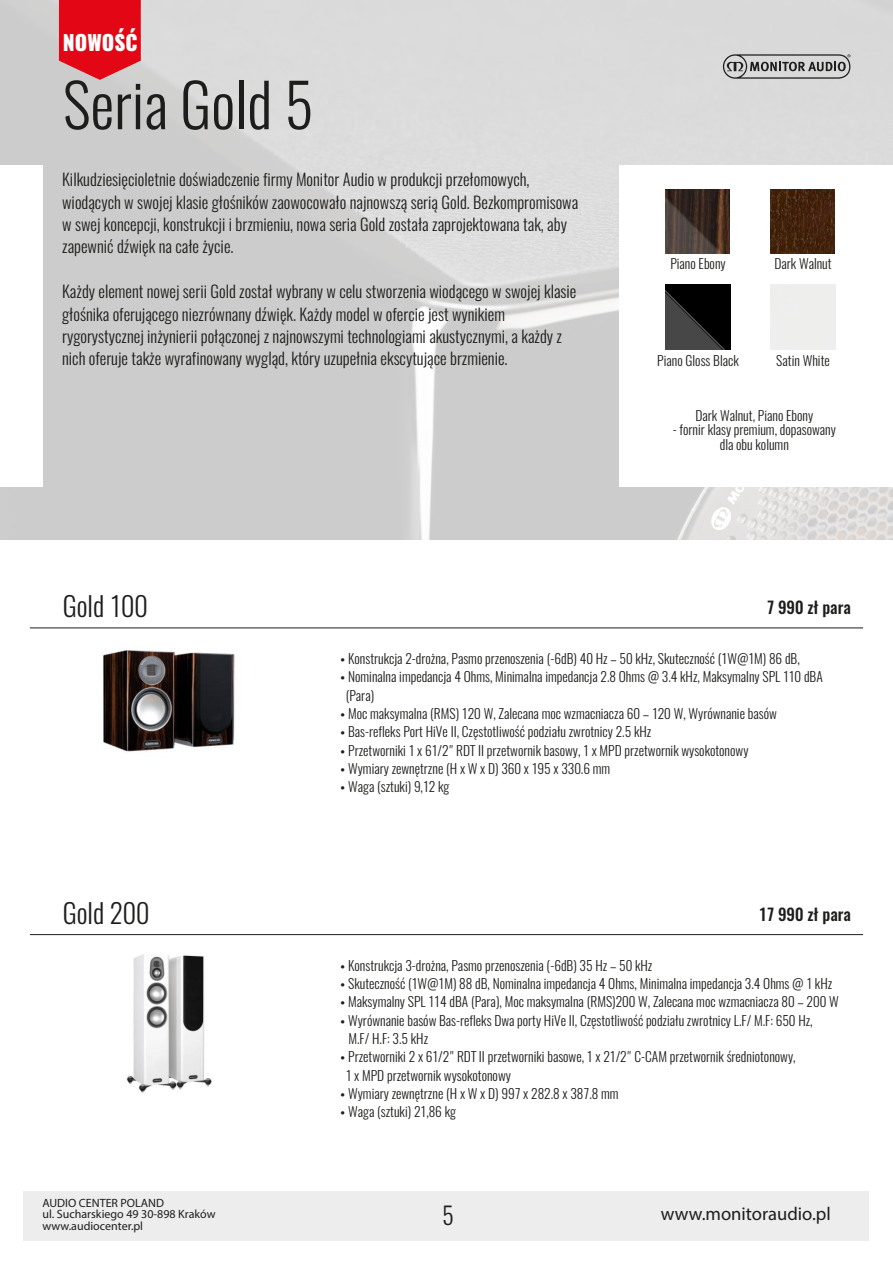
<style>
.page{position:relative;width:893px;height:1263px;background:#fff}
.page>*{position:absolute;margin:0;border:0;box-sizing:border-box;transform-origin:0 0}
.t1{font:300 59.85px "Oswald";color:#1d1d1b}
.t2{font:300 27px "Oswald";color:#1d1d1b}
.t3{font:300 24px "Oswald";color:#1d1d1b}
.t4{font:800 21px "Oswald";color:#fff}
.t5{font:18.6px "Myriad Pro";color:#1d1d1b}
.t6{font:300 16.5px/22.4px "Oswald";color:#1d1d1b}
.t7{font:500 16.5px "Oswald";color:#1d1d1b}
.t8{font:300 13.5px/18.3px "Oswald";color:#1d1d1b}
.t9{font:12px/11.6px "Myriad Pro";color:#1d1d1b}
</style>
<div class="page">
<img style="left:0;top:0;width:893px;height:539px">
<img style="left:103px;top:650px;width:133px;height:102px">
<img style="left:126px;top:954px;width:86px;height:139px">
<div style="left:619px;top:165px;width:274px;height:322px;background:#fff"></div>
<svg style="left:723px;top:54px;width:127px;height:25px;background:#a3a3a3"></svg>
<div style="left:24px;top:1191px;width:845px;height:49px;background:#ededed"></div>
<div style="left:0;top:165px;width:43px;height:322px;background:#fff"></div>
<img style="left:665px;top:285px;width:65px;height:64px">
<hr style="left:30px;top:627px;width:833px;height:1px;background:#1d1d1b">
<hr style="left:30px;top:934px;width:833px;height:1px;background:#1d1d1b">
<img style="left:666px;top:189px;width:64px;height:64px">
<img style="left:771px;top:189px;width:64px;height:64px">
<svg style="left:59px;top:0;width:82px;height:80px;background:#e01e2b"></svg>
<h3 class="t4" style="left:63px;top:28px;width:76px">NOWOŚĆ</h3>
<h1 class="t1" style="left:63px;top:64px;width:252px">Seria Gold 5</h1>
<p class="t6" style="left:62px;top:168px;width:518px">Kilkudziesięcioletnie doświadczenie firmy Monitor Audio w produkcji przełomowych, wiodących w swojej klasie głośników zaowocowało najnowszą serią Gold. Bezkompromisowa w swej koncepcji, konstrukcji i brzmieniu, nowa seria Gold została zaprojektowana tak, aby zapewnić dźwięk na całe życie.</p>
<p class="t6" style="left:62px;top:280px;width:516px">Każdy element nowej serii Gold został wybrany w celu stworzenia wiodącego w swojej klasie głośnika oferującego niezrównany dźwięk. Każdy model w ofercie jest wynikiem rygorystycznej inżynierii połączonej z najnowszymi technologiami akustycznymi, a każdy z nich oferuje także wyrafinowany wygląd, który uzupełnia ekscytujące brzmienie.</p>
<p class="t8" style="left:670px;top:254px;width:57px">Piano Ebony</p>
<p class="t8" style="left:657px;top:351px;width:83px">Piano Gloss Black</p>
<p class="t8" style="left:774px;top:254px;width:59px">Dark Walnut</p>
<p class="t8" style="left:776px;top:351px;width:55px">Satin White</p>
<p class="t8" style="left:695px;top:406px;width:119px">Dark Walnut, Piano Ebony</p>
<p class="t8" style="left:673px;top:422px;width:165px;line-height:14.7px;text-align:center">- fornir klasy premium, dopasowany dla obu kolumn</p>
<h2 class="t2" style="left:63px;top:588px;width:87px">Gold 100</h2>
<p class="t7" style="left:767px;top:596px;width:85px">7 990 zł para</p>
<p class="t8" style="left:346px;top:649px;width:479px">Konstrukcja 2-drożna, Pasmo przenoszenia (-6dB) 40 Hz – 50 kHz, Skuteczność (1W@1M) 86 dB, Nominalna impedancja 4 Ohms, Minimalna impedancja 2.8 Ohms @ 3.4 kHz, Maksymalny SPL 110 dBA (Para)<br>Moc maksymalna (RMS) 120 W, Zalecana moc wzmacniacza 60 – 120 W, Wyrównanie basów Bas-refleks Port HiVe II, Częstotliwość podziału zwrotnicy 2.5 kHz<br>Przetworniki 1 x 61/2" RDT II przetwornik basowy, 1 x MPD przetwornik wysokotonowy<br>Wymiary zewnętrzne (H x W x D) 360 x 195 x 330.6 mm<br>Waga (sztuki) 9,12 kg</p>
<h2 class="t2" style="left:63px;top:894px;width:88px">Gold 200</h2>
<p class="t7" style="left:759px;top:903px;width:94px">17 990 zł para</p>
<p class="t8" style="left:346px;top:956px;width:495px">Konstrukcja 3-drożna, Pasmo przenoszenia (-6dB) 35 Hz – 50 kHz<br>Skuteczność (1W@1M) 88 dB, Nominalna impedancja 4 Ohms, Minimalna impedancja 3.4 Ohms @ 1 kHz Maksymalny SPL 114 dBA (Para), Moc maksymalna (RMS)200 W, Zalecana moc wzmacniacza 80 – 200 W Wyrównanie basów Bas-refleks Dwa porty HiVe II, Częstotliwość podziału zwrotnicy L.F/ M.F: 650 Hz,<br>M.F/ H.F: 3.5 kHz<br>Przetworniki 2 x 61/2" RDT II przetworniki basowe, 1 x 21/2" C-CAM przetwornik średniotonowy,<br>1 x MPD przetwornik wysokotonowy<br>Wymiary zewnętrzne (H x W x D) 997 x 282.8 x 387.8 mm<br>Waga (sztuki) 21,86 kg</p>
<p class="t9" style="left:43px;top:1198px;width:174px">AUDIO CENTER POLAND<br>ul. Sucharskiego 49 30-898 Kraków www.audiocenter.pl</p>
<h3 class="t3" style="left:442px;top:1199px;width:13px">5</h3>
<h3 class="t5" style="left:661px;top:1206px;width:171px">www.monitoraudio.pl</h3>
</div>
